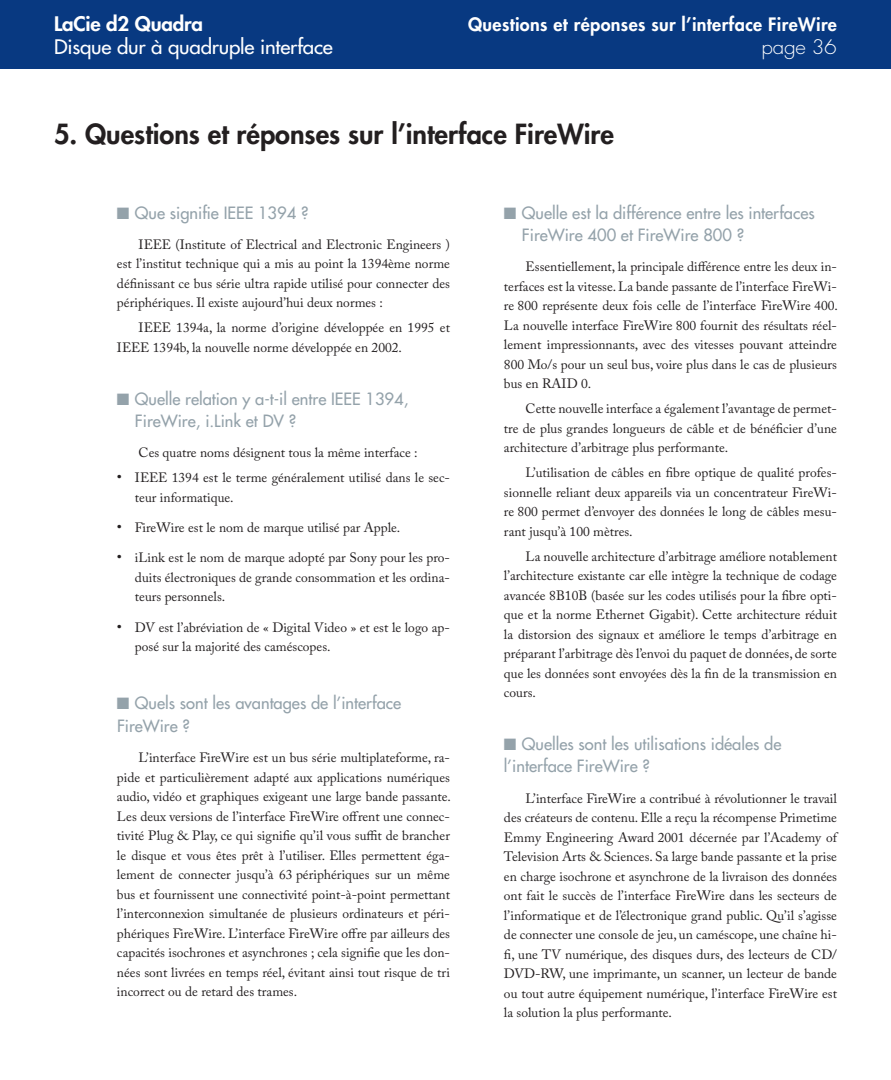
<style>
.page{position:relative;width:891px;height:1080px;background:#fff}
.page>*{position:absolute;margin:0;border:0;box-sizing:border-box;transform-origin:0 0}
.t1{font:800 27px "Futura";color:#231f20}
.t2{font:19.5px "Futura";letter-spacing:-.01em;color:#fff;scale:1.05 1}
.t3{font:800 19.5px "Futura";letter-spacing:-.01em;color:#fff;scale:1.05 1}
.t4{font:300 19.5px "Futura";color:#fff;scale:1.05 1}
.t5{font:800 18px "Futura";letter-spacing:.02em;color:#fff}
.t6{font:16.5px/22.5px "Futura";color:#94a2aa}
.t7{font:15px/30.3px "Adobe Caslon Pro";color:#231f20}
.t8{font:13.5px/19.5px "Adobe Caslon Pro";color:#231f20;text-align:justify}
</style>
<div class="page">
<div style="left:0;top:0;width:891px;height:69px;background:#083981"></div>
<h2 class="t3" style="left:54px;top:10px;width:143px">LaCie d2 Quadra</h2>
<h2 class="t2" style="left:54px;top:34px;width:267px">Disque dur à quadruple interface</h2>
<h2 class="t4" style="left:762px;top:34px;width:60px">page 36</h2>
<h3 class="t5" style="left:468px;top:12px;width:370px">Questions et réponses sur l’interface FireWire</h3>
<h1 class="t1" style="left:54px;top:116px;width:562px">5. Questions et réponses sur l’interface FireWire</h1>
<p class="t6" style="left:117px;top:201px;width:193px">■ Que signifie IEEE 1394 ?</p>
<p class="t8" style="left:117px;top:234px;width:335px;text-indent:22px">IEEE (Institute of Electrical and Electronic Engineers ) est l’institut technique qui a mis au point la 1394ème norme définissant ce bus série ultra rapide utilisé pour connecter des périphériques. Il existe aujourd’hui deux normes :</p>
<p class="t8" style="left:117px;top:318px;width:335px;text-indent:22px">IEEE 1394a, la norme d’origine développée en 1995 et<br>IEEE 1394b, la nouvelle norme développée en 2002.</p>
<p class="t6" style="left:135px;top:387px;width:275px;text-indent:-18px">■ Quelle relation y a-t-il entre IEEE 1394,<br>FireWire, i.Link et DV ?</p>
<p class="t8" style="left:135px;top:440px;width:317px;line-height:24.9px">Ces quatre noms désignent tous la même interface :<br>IEEE 1394 est le terme généralement utilisé dans le sec-</p>
<p class="t8" style="left:135px;top:487px;width:100px">teur informatique.</p>
<p class="t8" style="left:135px;top:518px;width:267px">FireWire est le nom de marque utilisé par Apple.</p>
<p class="t8" style="left:135px;top:548px;width:317px">iLink est le nom de marque adopté par Sony pour les pro&shy;duits électroniques de grande consommation et les ordina&shy;teurs personnels.</p>
<p class="t8" style="left:135px;top:617px;width:317px">DV est l’abréviation de « Digital Video » et est le logo ap&shy;posé sur la majorité des caméscopes.</p>
<p class="t6" style="left:117px;top:692px;width:286px">■ Quels sont les avantages de l’interface<br>FireWire ?</p>
<p class="t8" style="left:117px;top:748px;width:335px;text-indent:22px">L’interface FireWire est un bus série multiplateforme, ra&shy;pide et particulièrement adapté aux applications numériques audio, vidéo et graphiques exigeant une large bande passante.<br>Les deux versions de l’interface FireWire offrent une connec&shy;tivité Plug &amp; Play, ce qui signifie qu’il vous suffit de brancher le disque et vous êtes prêt à l’utiliser. Elles permettent éga&shy;lement de connecter jusqu’à 63 périphériques sur un même bus et fournissent une connectivité point-à-point permettant l’interconnexion simultanée de plusieurs ordinateurs et péri&shy;phériques FireWire. L’interface FireWire offre par ailleurs des capacités isochrones et asynchrones ; cela signifie que les don&shy;nées sont livrées en temps réel, évitant ainsi tout risque de tri incorrect ou de retard des trames.</p>
<p class="t7" style="left:117px;top:462px;width:7px">•</p>
<p class="t7" style="left:117px;top:512px;width:7px">• •</p>
<p class="t7" style="left:117px;top:611px;width:7px">•</p>
<p class="t6" style="left:522px;top:201px;width:294px;text-indent:-18px">■ Quelle est la différence entre les interfaces<br>FireWire 400 et FireWire 800 ?</p>
<p class="t8" style="left:504px;top:257px;width:335px;text-indent:22px">Essentiellement, la principale différence entre les deux in&shy;terfaces est la vitesse. La bande passante de l’interface FireWi&shy;re 800 représente deux fois celle de l’interface FireWire 400.<br>La nouvelle interface FireWire 800 fournit des résultats réel&shy;lement impressionnants, avec des vitesses pouvant atteindre 800 Mo/s pour un seul bus, voire plus dans le cas de plusieurs bus en RAID 0.</p>
<p class="t8" style="left:504px;top:399px;width:335px;text-indent:22px">Cette nouvelle interface a également l’avantage de permet&shy;tre de plus grandes longueurs de câble et de bénéficier d’une architecture d’arbitrage plus performante.</p>
<p class="t8" style="left:504px;top:463px;width:335px;text-indent:22px">L’utilisation de câbles en fibre optique de qualité profes&shy;sionnelle reliant deux appareils via un concentrateur FireWi&shy;re 800 permet d’envoyer des données le long de câbles mesu&shy;rant jusqu’à 100 mètres.</p>
<p class="t8" style="left:504px;top:546px;width:335px;text-indent:22px">La nouvelle architecture d’arbitrage améliore notablement l’architecture existante car elle intègre la technique de codage avancée 8B10B (basée sur les codes utilisés pour la fibre opti&shy;que et la norme Ethernet Gigabit). Cette architecture réduit la distorsion des signaux et améliore le temps d’arbitrage en préparant l’arbitrage dès l’envoi du paquet de données, de sorte que les données sont envoyées dès la fin de la transmission en cours.</p>
<p class="t6" style="left:504px;top:732px;width:279px">■ Quelles sont les utilisations idéales de l’interface FireWire ?</p>
<p class="t8" style="left:504px;top:788px;width:335px;text-indent:22px">L’interface FireWire a contribué à révolutionner le travail des créateurs de contenu. Elle a reçu la récompense Primetime Emmy Engineering Award 2001 décernée par l’Academy of Television Arts &amp; Sciences. Sa large bande passante et la prise en charge isochrone et asynchrone de la livraison des données ont fait le succès de l’interface FireWire dans les secteurs de l’informatique et de l’électronique grand public. Qu’il s’agisse de connecter une console de jeu, un caméscope, une chaîne hi&shy;fi, une TV numérique, des disques durs, des lecteurs de CD/ DVD-RW, une imprimante, un scanner, un lecteur de bande ou tout autre équipement numérique, l’interface FireWire est la solution la plus performante.</p>
</div>
